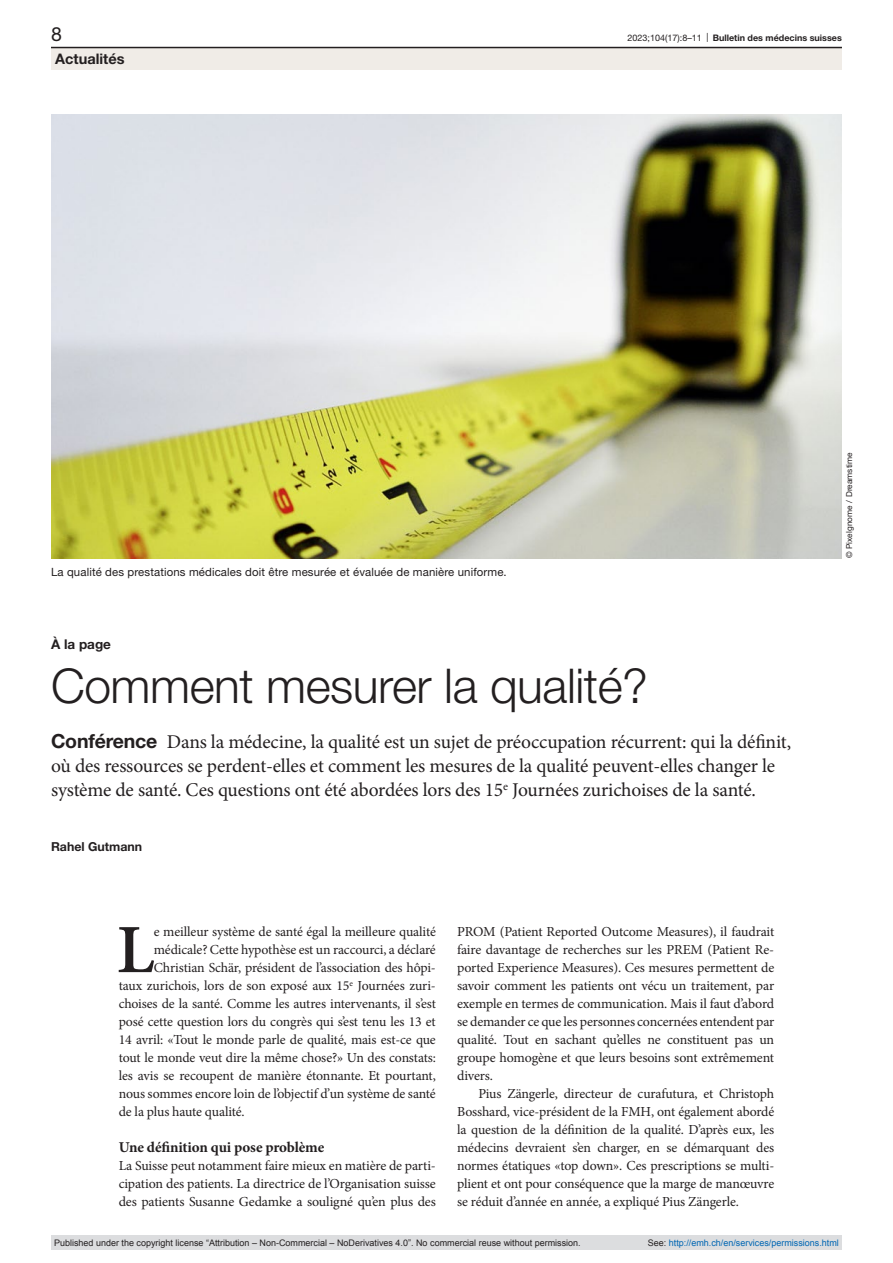
<style>
.page{position:relative;width:893px;height:1263px;background:#fff}
.page>*{position:absolute;margin:0;border:0;box-sizing:border-box;transform-origin:0 0}
.paragraph-initial{font:600 69.15px "Minion Pro";color:#231f20}
.article-title-L32{font:300 48px "Helvetica Neue LT Pro";letter-spacing:-.01em;color:#231f20}
.lead{font:19.5px/24px "Minion Pro";letter-spacing:-.01em;color:#231f20}
.t1{font:19.5px "Helvetica Neue LT Pro";color:#231f20}
.head2{font:700 15px "Minion Pro";letter-spacing:-.01em;color:#231f20}
.t2{font:700 14.55px "Helvetica Neue LT Pro";color:#231f20}
.paragraph{font:13.8px/18px "Minion Pro";letter-spacing:-.01em;color:#231f20;text-align:justify}
.paragraph-initial-2{font:13.8px "Minion Pro";letter-spacing:-.01em;color:#231f20}
.paragraph-indent{font:13.8px/18px "Minion Pro";letter-spacing:-.01em;color:#231f20;text-align:justify}
.pre-heading{font:700 13.5px "Helvetica Neue LT Pro";color:#231f20}
.authors{font:700 12.3px "Helvetica Neue LT Pro";color:#231f20}
.figure-caption{font:11.4px "Helvetica Neue LT Pro";letter-spacing:.01em;color:#231f20}
.t3{font:9px "Arial";color:#231f20}
.t4{font:9px "Arial";color:#0066b3}
.t5{font:700 9px "Helvetica Neue LT Pro";color:#231f20}
.credits{font:8.25px "Helvetica Neue LT Pro";letter-spacing:.01em;color:#231f20}
.s1{font-weight:400}
.s2{font-family:"Helvetica Neue LT Pro";font-weight:700}
.s3{color:#231f20}
</style>
<div class="page">
<img style="left:51px;top:115px;width:791px;height:443px">
<div style="left:51px;top:48px;width:791px;height:22px;background:#f0ece7"></div>
<hr style="left:51px;top:47px;width:791px;height:1px;background:#231f20">
<div style="left:51px;top:1235px;width:791px;height:15px;background:#dcdddf"></div>
<h3 class="t1" style="left:51px;top:22px;width:12px">8</h3>
<p class="t5" style="left:628px;top:32px;width:216px"><span class="s1">2023;104(17):8–11 |</span> Bulletin des médecins suisses</p>
<p class="t2" style="left:55px;top:49px;width:71px">Actualités</p>
<p class="figure-caption" style="left:51px;top:565px;width:457px">La qualité des prestations médicales doit être mesurée et évaluée de manière uniforme.</p>
<p class="pre-heading" style="left:51px;top:635px;width:61px">À la page</p>
<p class="article-title-L32" style="left:51px;top:657px;width:598px">Comment mesurer la qualité?</p>
<p class="lead" style="left:51px;top:730px;width:742px"><span class="s2">Conférence</span> Dans la médecine, la qualité est un sujet de préoccupation récurrent: qui la définit, où des ressources se perdent-elles et comment les mesures de la qualité peuvent-elles changer le système de santé. Ces questions ont été abordées lors des 15<sup>e</sup> Journées zurichoises de la santé.</p>
<p class="authors" style="left:51px;top:839px;width:93px">Rahel Gutmann</p>
<p class="paragraph-initial" style="left:117px;top:902px;width:39px">L</p>
<p class="paragraph-initial-2" style="left:154px;top:922px;width:284px">e meilleur système de santé égal la meilleure qualité</p>
<p class="paragraph-initial-2" style="left:154px;top:940px;width:283px">médicale? Cette hypothèse est un raccourci, a déclaré</p>
<p class="paragraph-initial-2" style="left:154px;top:958px;width:283px">Christian Schär, président de l’association des hôpi-</p>
<p class="paragraph-initial-2" style="left:119px;top:976px;width:319px">taux zurichois, lors de son exposé aux 15<sup>e</sup> Journées zuri-</p>
<p class="paragraph-initial-2" style="left:119px;top:994px;width:319px">choises de la santé. Comme les autres intervenants, il s’est</p>
<p class="paragraph-initial-2" style="left:119px;top:1012px;width:319px">posé cette question lors du congrès qui s’est tenu les 13 et</p>
<p class="paragraph-initial-2" style="left:119px;top:1030px;width:319px">14 avril: «Tout le monde parle de qualité, mais est-ce que</p>
<p class="paragraph-initial-2" style="left:119px;top:1048px;width:319px">tout le monde veut dire la même chose?» Un des constats:</p>
<p class="paragraph-initial-2" style="left:119px;top:1066px;width:319px">les avis se recoupent de manière étonnante. Et pourtant,</p>
<p class="paragraph-initial-2" style="left:119px;top:1084px;width:319px">nous sommes encore loin de l’objectif d’un système de santé</p>
<p class="paragraph-initial-2" style="left:119px;top:1102px;width:127px">de la plus haute qualité.</p>
<p class="head2" style="left:119px;top:1137px;width:207px">Une définition qui pose problème</p>
<p class="paragraph" style="left:119px;top:1157px;width:319px">La Suisse peut notamment faire mieux en matière de parti&shy;cipation des patients. La directrice de l’Organisation suisse des patients Susanne Gedamke a souligné qu’en plus des</p>
<p class="paragraph" style="left:457px;top:923px;width:319px">PROM (Patient Reported Outcome Measures), il faudrait faire davantage de recherches sur les PREM (Patient Re&shy;ported Experience Measures). Ces mesures permettent de savoir comment les patients ont vécu un traitement, par exemple en termes de communication. Mais il faut d’abord se demander ce que les personnes concernées entendent par qualité. Tout en sachant qu’elles ne constituent pas un groupe homogène et que leurs besoins sont extrêmement divers.</p>
<p class="paragraph-indent" style="left:457px;top:1085px;width:319px;text-indent:21px">Pius Zängerle, directeur de curafutura, et Christoph Bosshard, vice-président de la FMH, ont également abordé la question de la définition de la qualité. D’après eux, les médecins devraient s’en charger, en se démarquant des normes étatiques «top down». Ces prescriptions se multi&shy;plient et ont pour conséquence que la marge de manœuvre se réduit d’année en année, a expliqué Pius Zängerle.</p>
<p class="credits" style="left:844px;top:558px;width:108px;rotate:-90deg">© Pixelgnome / Dreamstime</p>
<p class="t3" style="left:54px;top:1237px;width:528px">Published under the copyright license “Attribution – Non-Commercial – NoDerivatives 4.0”. No commercial reuse without permission.</p>
<p class="t4" style="left:648px;top:1237px;width:193px"><span class="s3">See:</span> http://emh.ch/en/services/permissions.html</p>
</div>
